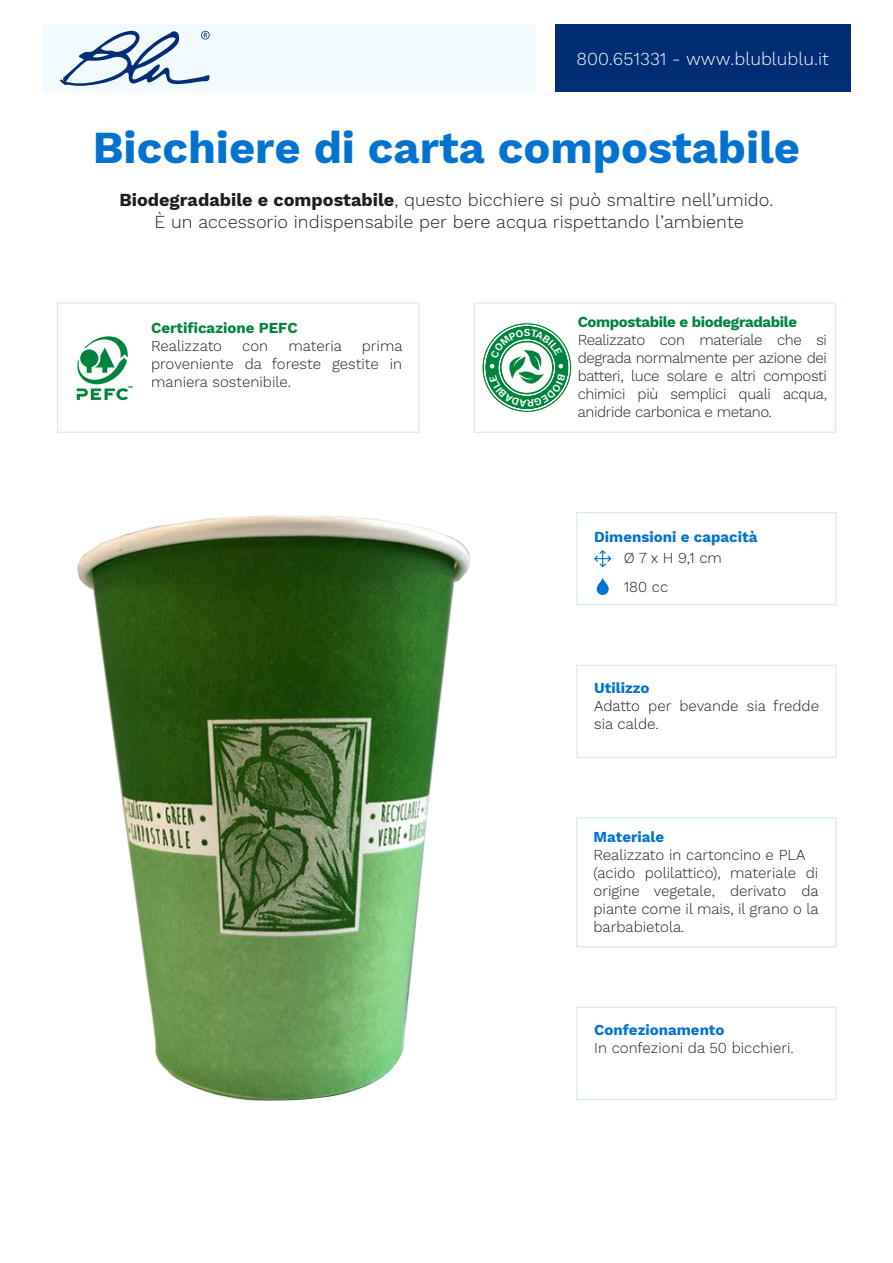
<style>
.page{position:relative;width:893px;height:1263px;background:#fff}
.page>*{position:absolute;margin:0;border:0;box-sizing:border-box;transform-origin:0 0}
.t1{font:700 45px "Work Sans";color:#0072cf}
.t2{font:300 18px/21.6px "Work Sans";color:#1d1d1b;text-align:center}
.t3{font:300 18px "Work Sans";color:#fff}
.t4{font:300 15px/18px "Work Sans";color:#1d1d1b}
.t5{font:700 15px "Work Sans";color:#0072cf}
.t6{font:700 15px "Work Sans";letter-spacing:-.025em;color:#00833e}
.t7{font:700 15px "Work Sans";color:#00833e}
.t8{font:600 10.5px "Work Sans";color:#fff}
.s1{font-weight:700}
</style>
<div class="page">
<div style="left:57px;top:302px;width:362px;height:131px;border:1px solid #d3e9fa"></div>
<div style="left:474px;top:302px;width:362px;height:131px;border:1px solid #d3e9fa"></div>
<div style="left:576px;top:1007px;width:260px;height:93px;border:1px solid #d3e9fa"></div>
<div style="left:576px;top:665px;width:260px;height:93px;border:1px solid #d3e9fa"></div>
<div style="left:43px;top:25px;width:493px;height:67px;background:#f3faff"></div>
<div style="left:555px;top:24px;width:295px;height:68px;background:#002d74"></div>
<svg style="left:59px;top:30px;width:151px;height:56px"></svg>
<div style="left:576px;top:817px;width:261px;height:130px;border:1px solid #d3e9fa"></div>
<svg style="left:76px;top:336px;width:56px;height:64px"></svg>
<div style="left:576px;top:512px;width:260px;height:93px;border:1px solid #d3e9fa"></div>
<svg style="left:594px;top:550px;width:17px;height:17px"></svg>
<svg style="left:597px;top:578px;width:12px;height:17px"></svg>
<svg style="left:482px;top:323px;width:89px;height:89px"></svg>
<img style="left:77px;top:516px;width:393px;height:585px">
<svg style="left:489px;top:329px;width:76px;height:78px"></svg>
<p class="t3" style="left:576px;top:49px;width:254px">800.651331 - www.blublublu.it</p>
<h1 class="t1" style="left:93px;top:122px;width:709px">Bicchiere di carta compostabile</h1>
<p class="t2" style="left:119px;top:190px;width:655px"><span class="s1">Biodegradabile e compostabile</span>, questo bicchiere si può smaltire nell’umido.<br>È un accessorio indispensabile per bere acqua rispettando l’ambiente</p>
<p class="t7" style="left:151px;top:319px;width:148px">Certificazione PEFC</p>
<p class="t4" style="left:151px;top:338px;width:72px">Realizzato</p>
<p class="t4" style="left:242px;top:338px;width:27px">con</p>
<p class="t4" style="left:288px;top:338px;width:55px">materia</p>
<p class="t4" style="left:151px;top:338px;width:253px;text-align:justify;text-indent:211px">prima proveniente da foreste gestite in maniera sostenibile.</p>
<p class="t8" style="left:524px;top:327px;width:8px">S</p>
<p class="t6" style="left:578px;top:313px;width:221px">Compostabile e biodegradabile</p>
<p class="t4" style="left:578px;top:331px;width:251px;text-align:justify">Realizzato con materiale che si degrada normalmente per azione dei batteri, luce solare e altri composti chimici più semplici quali acqua, anidride carbonica e metano.</p>
<p class="t5" style="left:594px;top:528px;width:165px">Dimensioni e capacità</p>
<p class="t4" style="left:624px;top:544px;width:100px;line-height:28.8px">Ø 7 x H 9,1 cm<br>180 cc</p>
<p class="t5" style="left:594px;top:679px;width:57px">Utilizzo</p>
<p class="t4" style="left:594px;top:698px;width:226px">Adatto per bevande sia fredde sia calde.</p>
<p class="t5" style="left:593px;top:828px;width:72px">Materiale</p>
<p class="t4" style="left:593px;top:846px;width:227px">Realizzato in cartoncino e PLA (acido polilattico), materiale di origine vegetale, derivato da piante come il mais, il grano o la barbabietola.</p>
<p class="t5" style="left:594px;top:1021px;width:132px">Confezionamento</p>
<p class="t4" style="left:594px;top:1039px;width:201px">In confezioni da 50 bicchieri.</p>
</div>
